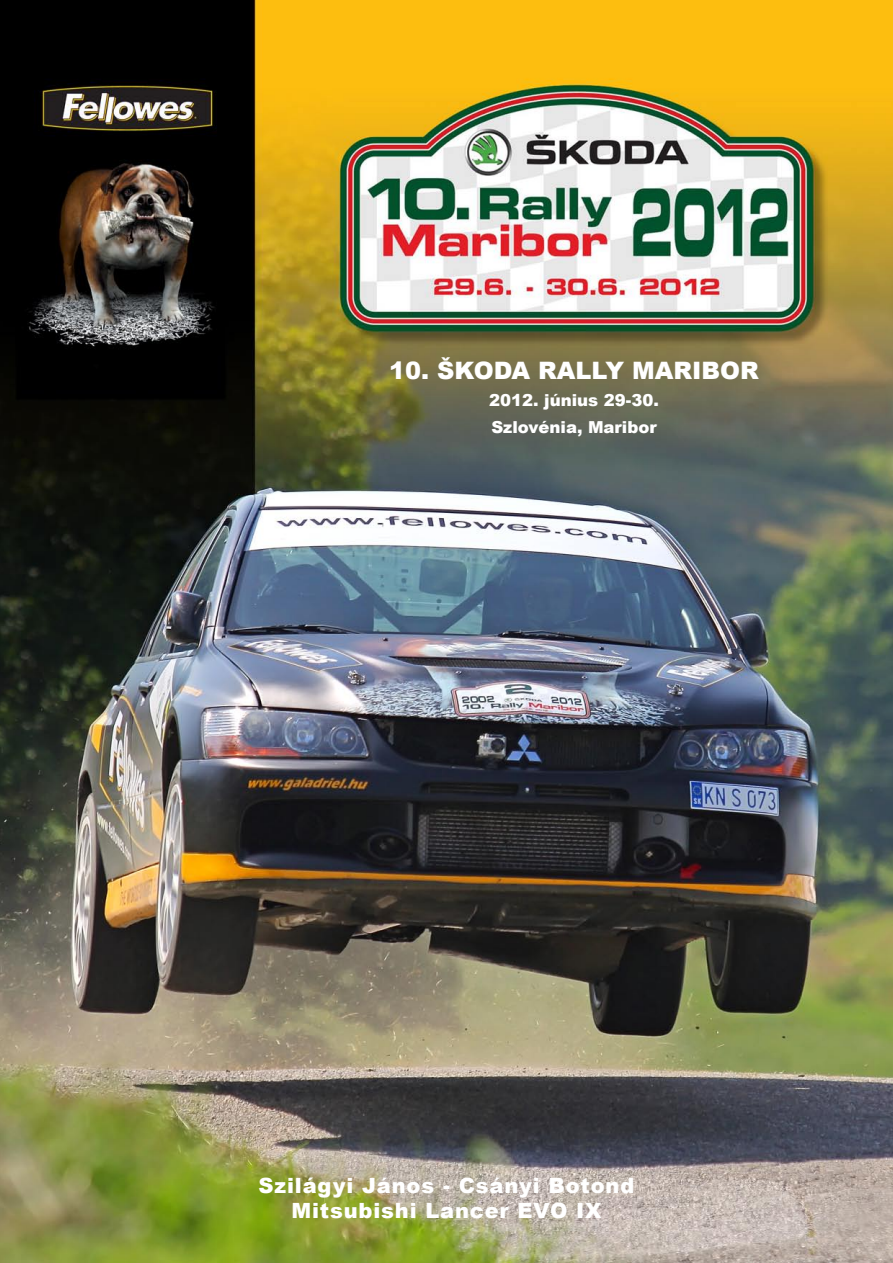
<style>
.page{position:relative;width:893px;height:1263px;background:#fff}
.page>*{position:absolute;margin:0;border:0;box-sizing:border-box;transform-origin:0 0}
.t1{font:900 24px "Arial";color:#fff}
.t2{font:900 21px/25.2px "Arial";letter-spacing:.04em;color:#fff;text-align:center}
.t3{font:900 16.5px/27px "Arial";color:#fff}
</style>
<div class="page">
<img style="left:0;top:0;width:893px;height:1263px">
<p class="t1" style="left:389px;top:353px;width:303px">10. Ško da Rally Maribor</p>
<p class="t3" style="left:489px;top:386px;width:171px">2012. június 29-30.<br>Szlovénia, Maribor</p>
<p class="t2" style="left:258px;top:1172px;width:377px">Szilágyi János - Csányi Botond<br>Mitsubishi Lancer EVO IX</p>
</div>
